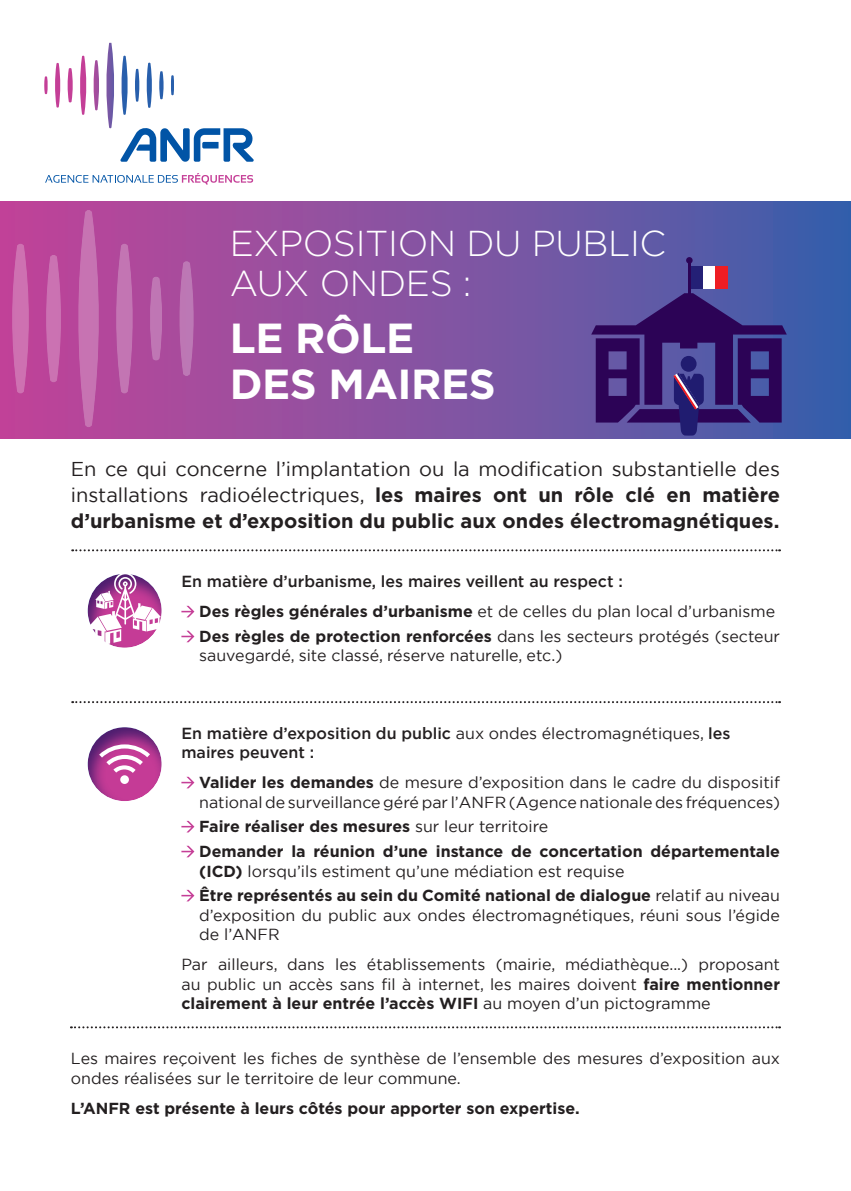
<style>
.page{position:relative;width:851px;height:1191px;background:#fff}
.page>*{position:absolute;margin:0;border:0;box-sizing:border-box;transform-origin:0 0}
.t1{font:700 42px/46px "Gotham";letter-spacing:-.01em;color:#fff}
.t2{font:300 36px/40px "Gotham";letter-spacing:-.01em;color:#fff}
.t3{font:20px/26px "Gotham";color:#231f20;text-align:justify}
.t4{font:16px/19.2px "Gotham";color:#231f20}
.t5{font:500 16px/19.2px "Gotham";color:#231f20}
.t6{font:700 16px/24.8px "Gotham";color:#231f20}
.s1{font-weight:700}
.s2{font-weight:400}
</style>
<div class="page">
<svg style="left:45px;top:173px;width:208px;height:11px"></svg>
<svg style="left:67px;top:68px;width:6px;height:34px"></svg>
<svg style="left:80px;top:56px;width:7px;height:59px"></svg>
<svg style="left:93px;top:43px;width:161px;height:119px"></svg>
<svg style="left:55px;top:63px;width:6px;height:45px"></svg>
<svg style="left:44px;top:76px;width:4px;height:18px"></svg>
<div style="left:0;top:201px;width:850px;height:238px;background:linear-gradient(to right,#c74598,#3d60ab)"></div>
<svg style="left:77px;top:209px;width:23px;height:218px;background:#c164aa"></svg>
<svg style="left:45px;top:254px;width:17px;height:129px;background:#c563aa"></svg>
<svg style="left:11px;top:243px;width:19px;height:151px;background:#c861a9"></svg>
<svg style="left:115px;top:243px;width:19px;height:151px;background:#bc66ab"></svg>
<svg style="left:150px;top:276px;width:12px;height:85px"></svg>
<svg style="left:179px;top:261px;width:15px;height:115px;background:#b76cae"></svg>
<div style="left:690px;top:266px;width:37px;height:23px;background:#fff"></div>
<div style="left:690px;top:266px;width:12px;height:23px;background:#242076"></div>
<div style="left:715px;top:266px;width:12px;height:23px;background:#ee1d23"></div>
<hr style="left:687px;top:260px;width:3px;height:36px;background:#2c0356">
<div style="left:686px;top:257px;width:6px;height:7px;background:#2c0356;border-radius:50%"></div>
<svg style="left:591px;top:293px;width:195px;height:142px;background:#402c7c"></svg>
<div style="left:86px;top:723px;width:78px;height:78px;background:#2d56a5;opacity:.75"></div>
<svg style="left:99px;top:744px;width:51px;height:29px"></svg>
<div style="left:120px;top:775px;width:9px;height:9px;background:#fff;border-radius:50%"></div>
<div style="left:86px;top:570px;width:78px;height:78px;background:#2d56a5;opacity:.75"></div>
<svg style="left:88px;top:572px;width:73px;height:72px"></svg>
<svg style="left:71px;top:1026px;width:709px;height:2px"></svg>
<svg style="left:181px;top:777px;width:13px;height:11px"></svg>
<svg style="left:181px;top:821px;width:13px;height:11px"></svg>
<svg style="left:181px;top:845px;width:13px;height:12px"></svg>
<svg style="left:181px;top:890px;width:13px;height:11px"></svg>
<svg style="left:72px;top:701px;width:708px;height:2px"></svg>
<svg style="left:181px;top:606px;width:13px;height:11px"></svg>
<svg style="left:181px;top:630px;width:13px;height:12px"></svg>
<svg style="left:72px;top:549px;width:708px;height:2px"></svg>
<h2 class="t2" style="left:230px;top:222px;width:438px">EXPOSITION DU PUBLIC<br>AUX ONDES :</h2>
<h1 class="t1" style="left:230px;top:315px;width:267px">LE RÔLE<br>DES MAIRES</h1>
<p class="t3" style="left:71px;top:455px;width:710px">En ce qui concerne l’implantation ou la modification substantielle des installations radioélectriques, <span class="s1">les maires ont un rôle clé en matière d’urbanisme et d’exposition du public aux ondes électromagnétiques.</span></p>
<p class="t5" style="left:199px;top:565px;width:577px;line-height:30.6px;text-indent:-18px">En matière d’urbanisme, les maires veillent au respect :<br><span class="s1">Des règles générales d’urbanisme</span> <span class="s2">et de celles du plan local d’urbanisme</span></p>
<p class="t4" style="left:199px;top:626px;width:582px"><span class="s1">Des règles de protection renforcées</span> dans les secteurs protégés (secteur sauvegardé, site classé, réserve naturelle, etc.)</p>
<p class="t5" style="left:181px;top:723px;width:550px">En matière d’exposition du public <span class="s2">aux ondes électromagnétiques,</span> les maires peuvent :</p>
<p class="t4" style="left:199px;top:772px;width:582px"><span class="s1">Valider les demandes</span> de mesure d’exposition dans le cadre du dispositif national de surveillance géré par l’ANFR (Agence nationale des fréquences)</p>
<p class="t6" style="left:199px;top:814px;width:582px">Faire réaliser des mesures <span class="s2">sur leur territoire<br></span>Demander la réunion d’une instance de concertation départementale</p>
<p class="t4" style="left:199px;top:858px;width:582px;line-height:24.8px"><span class="s1">(ICD)</span> lorsqu’ils estiment qu’une médiation est requise<br><span class="s1">Être représentés au sein du Comité national de dialogue</span> relatif au niveau</p>
<p class="t4" style="left:199px;top:905px;width:582px">d’exposition du public aux ondes électromagnétiques, réuni sous l’égide de l’ANFR</p>
<p class="t4" style="left:181px;top:954px;width:600px;text-align:justify">Par ailleurs, dans les établissements (mairie, médiathèque...) proposant au public un accès sans fil à internet, les maires doivent <span class="s1">faire mentionner clairement à leur entrée l’accès WIFI</span> au moyen d’un pictogramme</p>
<p class="t4" style="left:71px;top:1048px;width:710px">Les maires reçoivent les fiches de synthèse de l’ensemble des mesures d’exposition aux ondes réalisées sur le territoire de leur commune.</p>
<p class="t6" style="left:71px;top:1096px;width:510px">L’ANFR est présente à leurs côtés pour apporter son expertise.</p>
</div>
